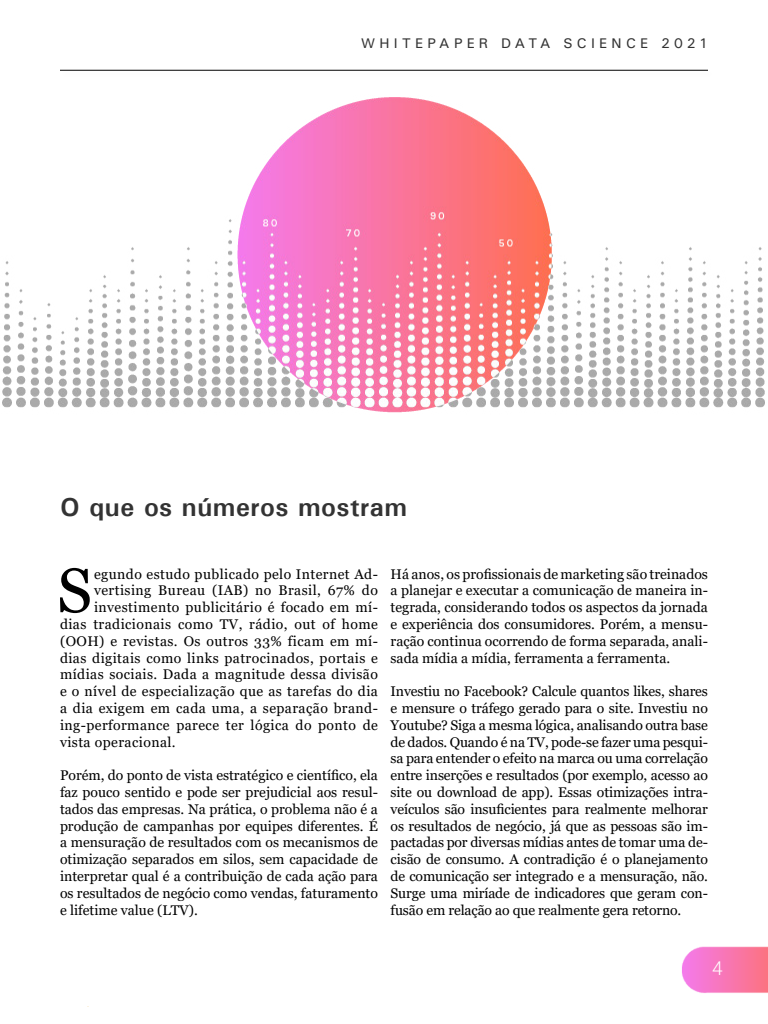
<style>
.page{position:relative;width:768px;height:1024px;background:#fff}
.page>*{position:absolute;margin:0;border:0;box-sizing:border-box;transform-origin:0 0}
.t1{font:62.5px "Georgia";color:#000}
.t2{font:700 26px "Univers";letter-spacing:.02em;color:#333}
.t3{font:300 19px "Roboto";color:#fff}
.t4{font:14px/16.8px "Georgia";letter-spacing:.03em;color:#000;text-align:justify}
.t5{font:14px "Univers";letter-spacing:.305em;color:#333}
</style>
<div class="page">
<img style="left:682px;top:946px;width:86px;height:47px">
<div style="left:59px;top:69px;width:657px;height:10px;background:#bfbfbf"></div>
<img style="left:2px;top:70px;width:763px;height:343px">
<p class="t5" style="left:361px;top:34px;width:348px">WHITEPAPER DATA SCIENCE 2021</p>
<h2 class="t2" style="left:60px;top:491px;width:348px">O que os números mostram</h2>
<h1 class="t1" style="left:57px;top:553px;width:37px">S</h1>
<p class="t4" style="left:94px;top:566px;width:285px">egundo estudo publicado pelo Internet Ad-</p>
<p class="t4" style="left:94px;top:582px;width:285px">vertising Bureau (IAB) no Brasil, 67% do</p>
<p class="t4" style="left:94px;top:599px;width:285px">investimento publicitário é focado em mí-</p>
<p class="t4" style="left:60px;top:616px;width:319px">dias tradicionais como TV, rádio, out of home</p>
<p class="t4" style="left:60px;top:633px;width:319px">(OOH) e revistas. Os outros 33% ficam em mí-</p>
<p class="t4" style="left:60px;top:650px;width:319px">dias digitais como links patrocinados, portais e</p>
<p class="t4" style="left:60px;top:666px;width:319px">mídias sociais. Dada a magnitude dessa divisão</p>
<p class="t4" style="left:60px;top:683px;width:319px">e o nível de especialização que as tarefas do dia</p>
<p class="t4" style="left:60px;top:700px;width:319px">a dia exigem em cada uma, a separação brand-</p>
<p class="t4" style="left:60px;top:717px;width:319px">ing-performance parece ter lógica do ponto de</p>
<p class="t4" style="left:60px;top:734px;width:117px">vista operacional.</p>
<p class="t4" style="left:60px;top:767px;width:320px">Porém, do ponto de vista estratégico e científico, ela faz pouco sentido e pode ser prejudicial aos resul&shy;tados das empresas. Na prática, o problema não é a produção de campanhas por equipes diferentes. É a mensuração de resultados com os mecanismos de otimização separados em silos, sem capacidade de interpretar qual é a contribuição de cada ação para os resultados de negócio como vendas, faturamento e lifetime value (LTV).</p>
<p class="t4" style="left:391px;top:566px;width:319px">Há anos, os profissionais de marketing são treinados a planejar e executar a comunicação de maneira in&shy;tegrada, considerando todos os aspectos da jornada e experiência dos consumidores. Porém, a mensu&shy;ração continua ocorrendo de forma separada, anali&shy;sada mídia a mídia, ferramenta a ferramenta.</p>
<p class="t4" style="left:391px;top:683px;width:319px">Investiu no Facebook? Calcule quantos likes, shares e mensure o tráfego gerado para o site. Investiu no Youtube? Siga a mesma lógica, analisando outra base de dados. Quando é na TV, pode-se fazer uma pesqui&shy;sa para entender o efeito na marca ou uma correlação entre inserções e resultados (por exemplo, acesso ao site ou download de app). Essas otimizações intra&shy;veículos são insuficientes para realmente melhorar os resultados de negócio, já que as pessoas são im&shy;pactadas por diversas mídias antes de tomar uma de&shy;cisão de consumo. A contradição é o planejamento de comunicação ser integrado e a mensuração, não.<br>Surge uma miríade de indicadores que geram con&shy;fusão em relação ao que realmente gera retorno.</p>
<h3 class="t3" style="left:712px;top:955px;width:12px">4</h3>
</div>
